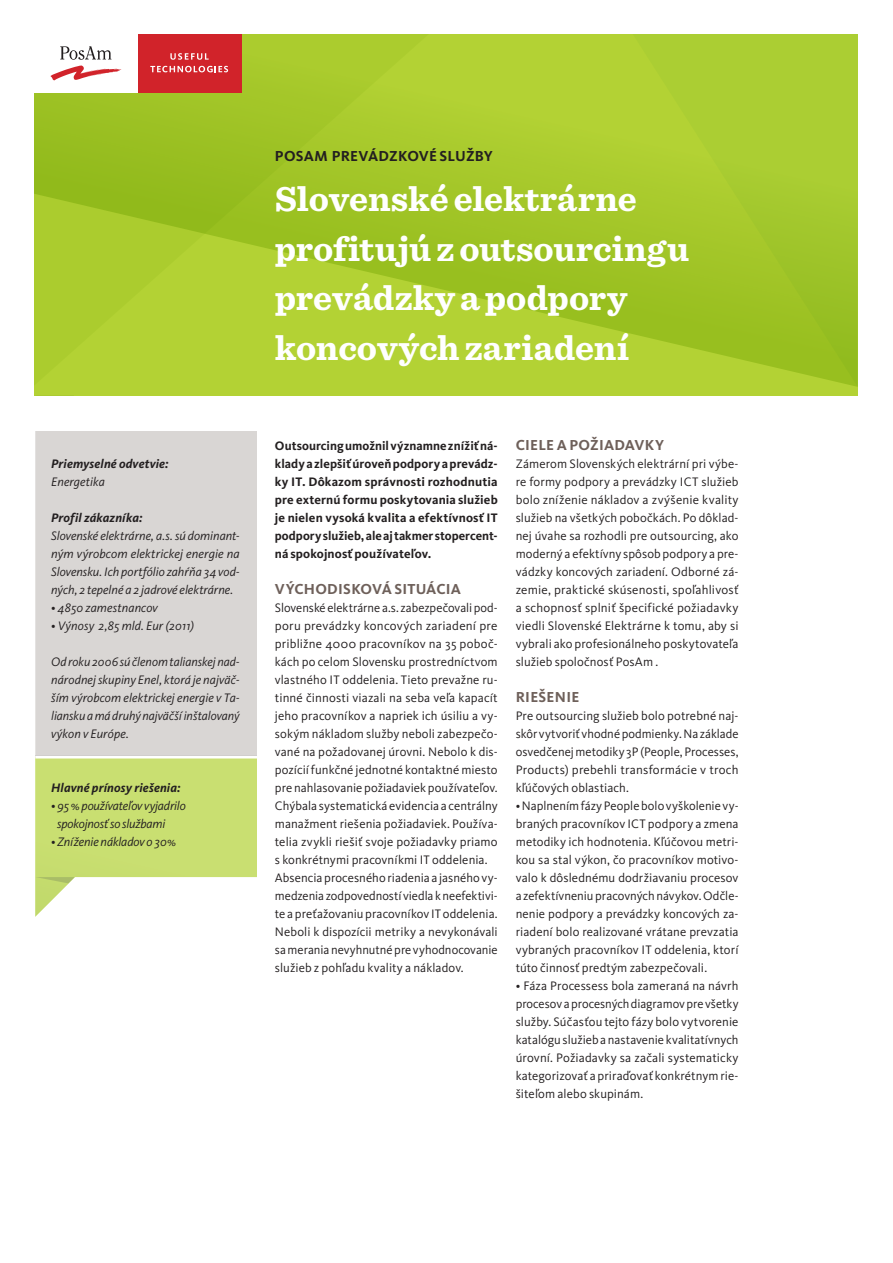
<style>
.page{position:relative;width:893px;height:1263px;background:#fff}
.page>*{position:absolute;margin:0;border:0;box-sizing:border-box;transform-origin:0 0}
.t1{font:700 36px/49.5px "Sentinel";color:#fff}
.t2{font:700 15px "Kievit Pro";letter-spacing:.02em;color:#6e605a}
.t3{font:700 15px "Kievit Pro";letter-spacing:.01em;color:#231f20}
.t4{font:12.75px/18px "Kievit Pro";letter-spacing:.005em;color:#231f20;text-align:justify}
.t5{font:italic 12.75px/18px "Kievit Pro";letter-spacing:-.005em;color:#231f20;text-align:justify}
.t6{font:700 12.75px/18px "Kievit Pro";letter-spacing:.005em;color:#231f20;text-align:justify}
.t7{font:italic 700 12.75px "Kievit Pro";letter-spacing:.01em;color:#231f20}
</style>
<div class="page">
<div style="left:35px;top:432px;width:222px;height:324px;background:#d9d6d4"></div>
<hr style="left:35px;top:755px;width:222px;height:1px;background:#fff">
<svg style="left:429px;top:34px;width:429px;height:353px"></svg>
<svg style="left:34px;top:34px;width:395px;height:353px;fill:#abcc2e"></svg>
<div style="left:34px;top:387px;width:824px;height:9px;background:#b3d234"></div>
<div style="left:34px;top:34px;width:104px;height:58px;background:#fff"></div>
<div style="left:138px;top:34px;width:103px;height:58px;background:#d1232a"></div>
<svg style="left:170px;top:53px;width:39px;height:7px"></svg>
<svg style="left:150px;top:66px;width:78px;height:6px"></svg>
<svg style="left:51px;top:46px;width:70px;height:34px"></svg>
<svg style="left:35px;top:758px;width:222px;height:159px"></svg>
<p class="t7" style="left:51px;top:456px;width:119px">Priemyselné odvetvie:</p>
<p class="t5" style="left:51px;top:472px;width:55px">Energetika</p>
<p class="t7" style="left:51px;top:510px;width:93px">Profil zákazníka:</p>
<p class="t5" style="left:51px;top:526px;width:190px">Slovenské elektrárne, a.s. sú dominant&shy;ným výrobcom elektrickej energie na Slovensku. Ich portfólio zahŕňa 34 vod&shy;ných, 2 tepelné a 2 jadrové elektrárne.</p>
<p class="t5" style="left:51px;top:598px;width:108px">• 4850 zamestnancov</p>
<p class="t5" style="left:51px;top:616px;width:144px">• Výnosy 2,85 mld. Eur (2011)</p>
<p class="t5" style="left:51px;top:652px;width:190px">Od roku 2006 sú členom talianskej nad&shy;národnej skupiny Enel, ktorá je najväč&shy;ším výrobcom elektrickej energie v Ta&shy;liansku a má druhý najväčší inštalovaný výkon v Európe.</p>
<p class="t7" style="left:51px;top:780px;width:131px">Hlavné prínosy riešenia:</p>
<p class="t5" style="left:57px;top:796px;width:130px;text-indent:-6px">• 95 % používateľov vyjadrilo spokojnosť so službami</p>
<p class="t5" style="left:51px;top:832px;width:126px">• Zníženie nákladov o 30%</p>
<p class="t3" style="left:275px;top:147px;width:175px">PosAm PREVÁDZKOVÉ SLUŽ</p>
<p class="t3" style="left:475px;top:147px;width:19px">BY</p>
<h1 class="t1" style="left:275px;top:173px;width:416px">Slovenské elektrárne profitujú z outsourcingu prevádzky a podpory koncových zariadení</h1>
<p class="t6" style="left:275px;top:436px;width:224px">Outsourcing umožnil významne znížiť ná&shy;klady a zlepšiť úroveň podpory a prevádz&shy;ky IT. Dôkazom správnosti rozhodnutia pre externú formu poskytovania služieb je nielen vysoká kvalita a efektívnosť IT podpory služieb, ale aj takmer stopercent&shy;ná spokojnosť používateľov.</p>
<p class="t2" style="left:275px;top:580px;width:50px">Východi</p>
<p class="t2" style="left:343px;top:580px;width:119px">sková situácia</p>
<p class="t4" style="left:275px;top:598px;width:224px;text-align:left">Slovenské elektrárne a.s. zabezpečovali pod&shy;poru prevádzky koncových zariadení pre približne 4000 pracovníkov na 35 poboč&shy;kách po celom Slovensku prostredníctvom vlastného IT oddelenia. Tieto prevažne ru&shy;tinné činnosti viazali na seba veľa kapacít jeho pracovníkov a napriek ich úsiliu a vy&shy;sokým nákladom služby neboli zabezpečo&shy;vané na požadovanej úrovni. Nebolo k dis&shy;pozícií funkčné jednotné kontaktné miesto pre nahlasovanie požiadaviek používateľov.<br>Chýbala systematická evidencia a centrálny manažment riešenia požiadaviek. Používa&shy;telia zvykli riešiť svoje požiadavky priamo s konkrétnymi pracovníkmi IT oddelenia.<br>Absencia procesného riadenia a jasného vy&shy;medzenia zodpovedností viedla k neefektivi&shy;te a preťažovaniu pracovníkov IT oddelenia.<br>Neboli k dispozícii metriky a nevykonávali sa merania nevyhnutné pre vyhodnocovanie služieb z pohľadu kvality a nákladov.</p>
<p class="t2" style="left:516px;top:436px;width:150px">Ci ele a požiadavky</p>
<p class="t4" style="left:516px;top:454px;width:224px">Zámerom Slovenských elektrární pri výbe&shy;re formy podpory a prevádzky ICT služieb bolo zníženie nákladov a zvýšenie kvality služieb na všetkých pobočkách. Po dôklad&shy;nej úvahe sa rozhodli pre outsourcing, ako moderný a efektívny spôsob podpory a pre&shy;vádzky koncových zariadení. Odborné zá&shy;zemie, praktické skúsenosti, spoľahlivosť a schopnosť splniť špecifické požiadavky viedli Slovenské Elektrárne k tomu, aby si vybrali ako profesionálneho poskytovateľa služieb spoločnosť PosAm .</p>
<p class="t2" style="left:516px;top:688px;width:65px">Ri ešeni e</p>
<p class="t4" style="left:516px;top:706px;width:224px">Pre outsourcing služieb bolo potrebné naj&shy;skôr vytvoriť vhodné podmienky. Na základe osvedčenej metodiky 3P (People, Processes, Products) prebehli transformácie v troch kľúčových oblastiach.</p>
<p class="t4" style="left:516px;top:796px;width:224px">• Naplnením fázy People bolo vyškolenie vy&shy;braných pracovníkov ICT podpory a zmena metodiky ich hodnotenia. Kľúčovou metri&shy;kou sa stal výkon, čo pracovníkov motivo&shy;valo k dôslednému dodržiavaniu procesov a zefektívneniu pracovných návykov. Odčle&shy;nenie podpory a prevádzky koncových za&shy;riadení bolo realizované vrátane prevzatia vybraných pracovníkov IT oddelenia, ktorí túto činnosť predtým zabezpečovali.</p>
<p class="t4" style="left:516px;top:976px;width:224px">• Fáza Processess bola zameraná na návrh procesov a procesných diagramov pre všetky služby. Súčasťou tejto fázy bolo vytvorenie katalógu služieb a nastavenie kvalitatívnych úrovní. Požiadavky sa začali systematicky kategorizovať a priraďovať konkrétnym rie&shy;šiteľom alebo skupinám.</p>
</div>
